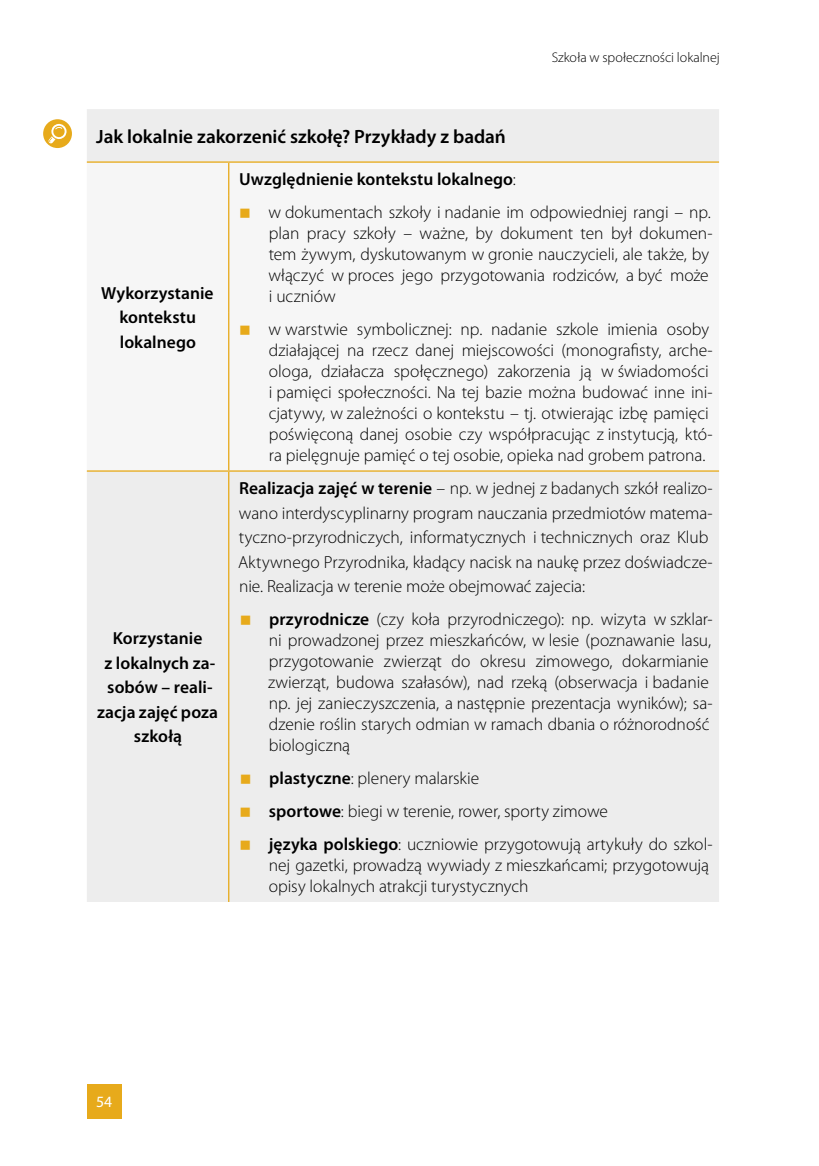
<style>
.page{position:relative;width:819px;height:1166px;background:#fff}
.page>*{position:absolute;margin:0;border:0;box-sizing:border-box;transform-origin:0 0}
.tekst_szary{font:600 19.25px "Myriad Pro";color:#000}
.tekst_szary-2{font:300 17.5px/21px "Myriad Pro";color:#000}
.tekst_szary-3{font:600 17.5px/24.5px "Myriad Pro";color:#000;text-align:center}
.t1{font:15.75px "Myriad Pro";color:#fff}
.t2{font:300 14px "Myriad Pro";color:#000}
.s1{font-weight:300}
.s2{font-weight:600}
</style>
<div class="page">
<div style="left:87px;top:1084px;width:35px;height:35px;background:#e7aa1b"></div>
<div style="left:87px;top:109px;width:632px;height:793px;background:#ededed"></div>
<div style="left:87px;top:163px;width:632px;height:307px;background:#f6f6f6"></div>
<div style="left:229px;top:472px;width:490px;height:430px;background:#ededed"></div>
<hr style="left:228px;top:163px;width:1px;height:32px;background:#e7aa1b">
<hr style="left:228px;top:195px;width:1px;height:117px;background:#e7aa1b">
<hr style="left:228px;top:312px;width:1px;height:158px;background:#e7aa1b">
<hr style="left:87px;top:470px;width:142px;height:2px;background:#e7aa1b">
<hr style="left:229px;top:470px;width:490px;height:2px;background:#e7aa1b">
<hr style="left:228px;top:472px;width:1px;height:130px;background:#e7aa1b">
<hr style="left:228px;top:602px;width:1px;height:159px;background:#e7aa1b">
<hr style="left:228px;top:761px;width:1px;height:33px;background:#e7aa1b">
<hr style="left:228px;top:794px;width:1px;height:33px;background:#e7aa1b">
<hr style="left:228px;top:827px;width:1px;height:75px;background:#e7aa1b">
<hr style="left:87px;top:161px;width:142px;height:2px;background:#e7aa1b">
<hr style="left:229px;top:161px;width:490px;height:2px;background:#e7aa1b">
<svg style="left:43px;top:119px;width:29px;height:29px"></svg>
<svg style="left:240px;top:209px;width:10px;height:9px"></svg>
<svg style="left:240px;top:326px;width:10px;height:9px"></svg>
<svg style="left:241px;top:615px;width:9px;height:10px"></svg>
<svg style="left:241px;top:774px;width:9px;height:10px"></svg>
<svg style="left:241px;top:807px;width:9px;height:10px"></svg>
<svg style="left:241px;top:840px;width:9px;height:10px"></svg>
<p class="tekst_szary" style="left:96px;top:124px;width:411px">Jak lokalnie zakorzenić szkołę? Przykłady z badań</p>
<p class="t2" style="left:552px;top:50px;width:169px">Szkoła w społeczności lokalnej</p>
<p class="tekst_szary-3" style="left:101px;top:280px;width:114px">Wykorzystanie kontekstu lokalnego</p>
<p class="tekst_szary-3" style="left:97px;top:625px;width:122px">Korzystanie<br>z lokalnych za&shy;sobów – reali&shy;zacja zajęć poza szkołą</p>
<p class="tekst_szary-3" style="left:239px;top:167px;width:278px">Uwzględnienie kontekstu lokalnego<span class="s1">:</span></p>
<p class="tekst_szary-2" style="left:268px;top:202px;width:445px">w dokumentach szkoły i nadanie im odpowiedniej rangi – np. plan pracy szkoły – ważne, by dokument ten był dokumen&shy;tem żywym, dyskutowanym w gronie nauczycieli, ale także, by włączyć w proces jego przygotowania rodziców, a być może i uczniów</p>
<p class="tekst_szary-2" style="left:268px;top:319px;width:445px">w warstwie symbolicznej: np. nadanie szkole imienia osoby działającej na rzecz danej miejscowości (monografisty, arche&shy;ologa, działacza społęcznego) zakorzenia ją w świadomości i pamięci społeczności. Na tej bazie można budować inne ini&shy;cjatywy, w zależności o kontekstu – tj. otwierając izbę pamięci poświęconą danej osobie czy współpracując z instytucją, któ&shy;ra pielęgnuje pamięć o tej osobie, opieka nad grobem patrona.</p>
<p class="tekst_szary-2" style="left:238px;top:476px;width:476px;line-height:24.5px"><span class="s2">Realizacja zajęć w terenie</span> – np. w jednej z badanych szkół realizo&shy;wano interdyscyplinarny program nauczania przedmiotów matema&shy;tyczno-przyrodniczych, informatycznych i technicznych oraz Klub Aktywnego Przyrodnika, kładący nacisk na naukę przez doświadcze&shy;nie. Realizacja w terenie może obejmować zajecia:</p>
<p class="tekst_szary-2" style="left:268px;top:609px;width:446px"><span class="s2">przyrodnicze</span> (czy koła przyrodniczego): np. wizyta w szklar&shy;ni prowadzonej przez mieszkańców, w lesie (poznawanie lasu, przygotowanie zwierząt do okresu zimowego, dokarmianie zwierząt, budowa szałasów), nad rzeką (obserwacja i badanie np. jej zanieczyszczenia, a następnie prezentacja wyników); sa&shy;dzenie roślin starych odmian w ramach dbania o różnorodność biologiczną</p>
<p class="tekst_szary-2" style="left:269px;top:768px;width:212px"><span class="s2">plastyczne</span>: plenery malarskie</p>
<p class="tekst_szary-2" style="left:269px;top:801px;width:340px"><span class="s2">sportowe</span>: biegi w terenie, rower, sporty zimowe</p>
<p class="tekst_szary-2" style="left:269px;top:834px;width:445px"><span class="s2">języka polskiego</span>: uczniowie przygotowują artykuły do szkol&shy;nej gazetki, prowadzą wywiady z mieszkańcami; przygotowują opisy lokalnych atrakcji turystycznych</p>
<p class="t1" style="left:96px;top:1092px;width:18px">54</p>
</div>
